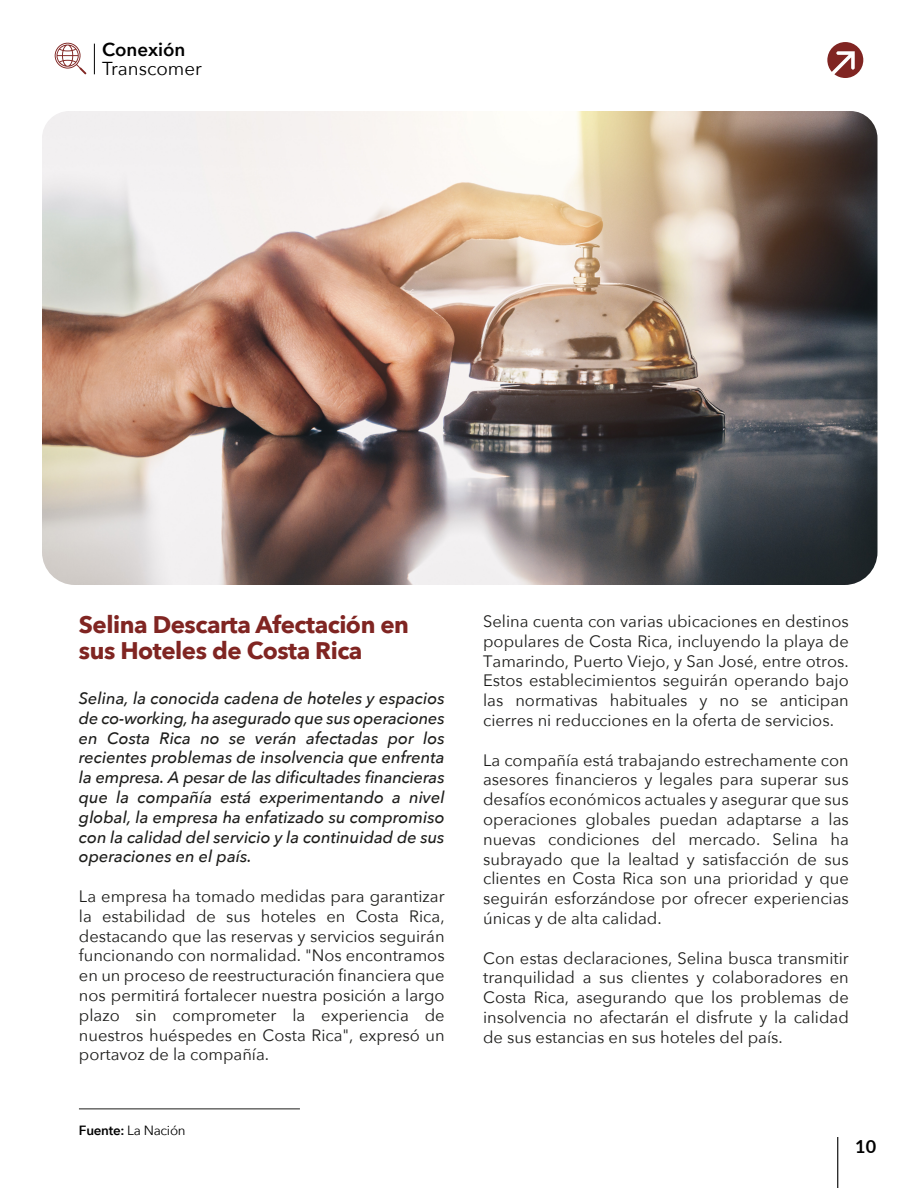
<style>
.page{position:relative;width:918px;height:1188px;background:#fff}
.page>*{position:absolute;margin:0;border:0;box-sizing:border-box;transform-origin:0 0}
.t1{font:700 24px/25.5px "Avenir Next";letter-spacing:-.02em;color:#802522}
.t2{font:18.75px "Avenir Next";color:#000}
.t3{font:600 18.75px "Avenir Next";color:#000}
.t4{font:700 18px "Lato";color:#000}
.t5{font:16.5px/19.8px "Avenir Next";color:#1d1d1b;text-align:justify}
.t6{font:italic 500 16.5px/19.8px "Avenir Next";color:#1d1d1b;text-align:justify}
.t7{font:13.35px "Avenir Next";letter-spacing:-.02em;color:#000}
.s1{font-weight:600}
</style>
<div class="page">
<hr style="left:837px;top:1137px;width:1px;height:51px;background:#000">
<svg style="left:827px;top:42px;width:36px;height:36px"></svg>
<svg style="left:55px;top:42px;width:31px;height:32px"></svg>
<img style="left:42px;top:111px;width:836px;height:474px">
<hr style="left:79px;top:1109px;width:221px;height:1px;background:#1d1d1b">
<p class="t3" style="left:102px;top:33px;width:85px">Conexión</p>
<p class="t2" style="left:102px;top:52px;width:101px">Transcomer</p>
<h1 class="t1" style="left:79px;top:612px;width:332px">Selina Descarta Afectación en sus Hoteles de Costa Rica</h1>
<p class="t6" style="left:79px;top:688px;width:367px">Selina, la conocida cadena de hoteles y espacios de co-working, ha asegurado que sus operaciones en Costa Rica no se verán afectadas por los recientes problemas de insolvencia que enfrenta la empresa. A pesar de las dificultades financieras que la compañía está experimentando a nivel global, la empresa ha enfatizado su compromiso con la calidad del servicio y la continuidad de sus operaciones en el país.</p>
<p class="t5" style="left:79px;top:886px;width:367px">La empresa ha tomado medidas para garantizar la estabilidad de sus hoteles en Costa Rica, destacando que las reservas y servicios seguirán funcionando con normalidad. "Nos encontramos en un proceso de reestructuración financiera que nos permitirá fortalecer nuestra posición a largo plazo sin comprometer la experiencia de nuestros huéspedes en Costa Rica", expresó un portavoz de la compañía.</p>
<p class="t7" style="left:79px;top:1119px;width:108px"><span class="s1">Fuente:</span> La Nación</p>
<p class="t5" style="left:483px;top:611px;width:367px">Selina cuenta con varias ubicaciones en destinos populares de Costa Rica, incluyendo la playa de Tamarindo, Puerto Viejo, y San José, entre otros.<br>Estos establecimientos seguirán operando bajo las normativas habituales y no se anticipan cierres ni reducciones en la oferta de servicios.</p>
<p class="t5" style="left:483px;top:749px;width:367px">La compañía está trabajando estrechamente con asesores financieros y legales para superar sus desafíos económicos actuales y asegurar que sus operaciones globales puedan adaptarse a las nuevas condiciones del mercado. Selina ha subrayado que la lealtad y satisfacción de sus clientes en Costa Rica son una prioridad y que seguirán esforzándose por ofrecer experiencias únicas y de alta calidad.</p>
<p class="t5" style="left:483px;top:947px;width:367px">Con estas declaraciones, Selina busca transmitir tranquilidad a sus clientes y colaboradores en Costa Rica, asegurando que los problemas de insolvencia no afectarán el disfrute y la calidad de sus estancias en sus hoteles del país.</p>
<p class="t4" style="left:855px;top:1133px;width:22px">10</p>
</div>
